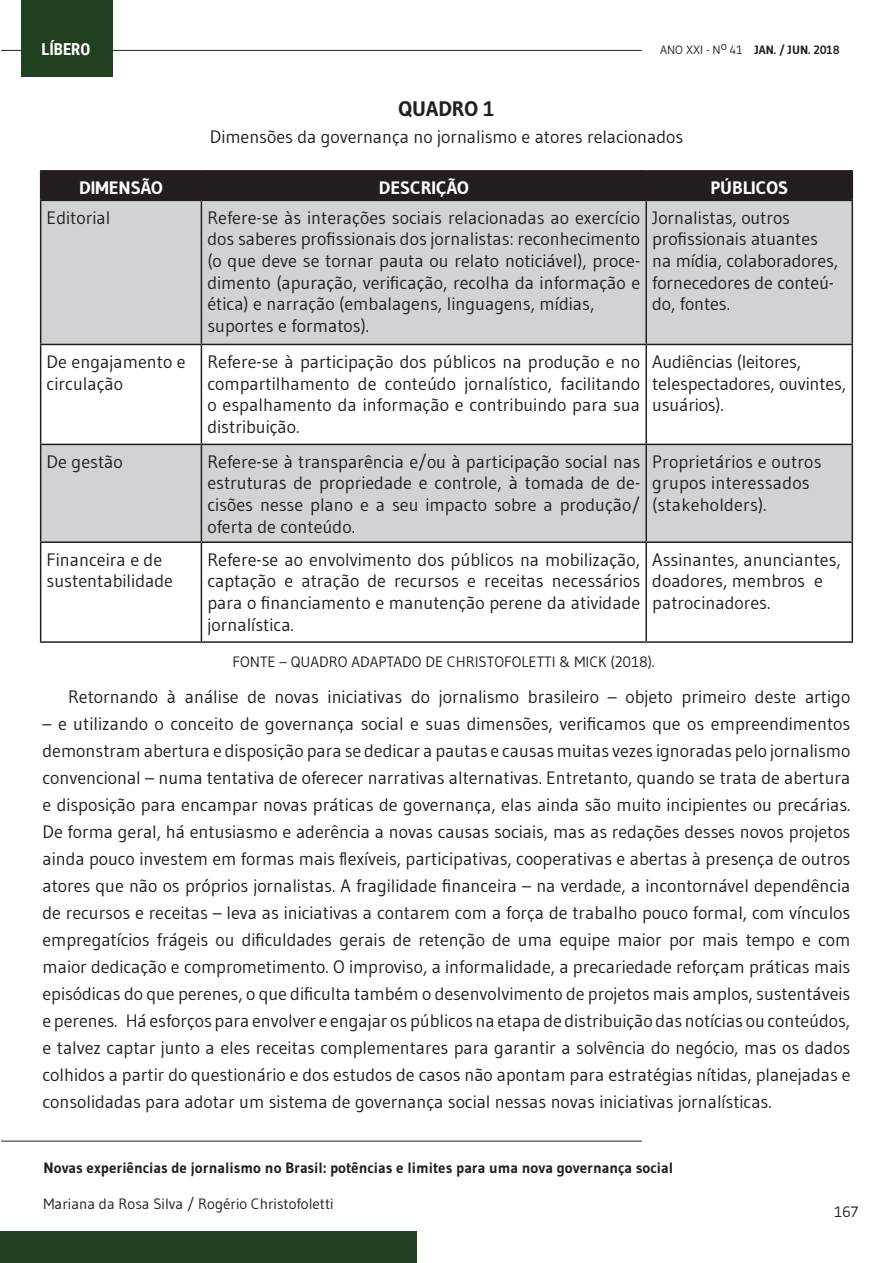
<style>
.page{position:relative;width:893px;height:1263px;background:#fff}
.page>*{position:absolute;margin:0;border:0;box-sizing:border-box;transform-origin:0 0}
.Paragraph_Style_1{font:700 21px "Gudea";color:#231f20}
.Paragraph_Style_1-2{font:18px/21.6px "Gudea";color:#231f20}
.t1{font:700 18px "Gudea";color:#fff}
.t2{font:700 16.5px "Roboto Condensed";color:#fff}
.Paragraph_Style_1-3{font:15px "Gudea";color:#231f20}
.t3{font:700 15px "Gudea";color:#231f20}
.t4{font:700 12px "Gudea";color:#231f20}
.s1{font-weight:400}
</style>
<div class="page">
<div style="left:0;top:1231px;width:417px;height:32px;background:#214020"></div>
<hr style="left:1px;top:50px;width:641px;height:1px;background:#231f20">
<hr style="left:1px;top:1141px;width:641px;height:1px;background:#231f20">
<div style="left:21px;top:0;width:92px;height:77px;background:#214020"></div>
<svg style="left:41px;top:201px;width:811px;height:340px;fill:#d1d2d4"></svg>
<hr style="left:40px;top:201px;width:1px;height:143px;background:#231f20">
<hr style="left:201px;top:201px;width:1px;height:143px;background:#231f20">
<hr style="left:645px;top:201px;width:2px;height:143px;background:#231f20">
<hr style="left:852px;top:201px;width:1px;height:143px;background:#231f20">
<hr style="left:40px;top:344px;width:161px;height:1px;background:#231f20">
<hr style="left:40px;top:345px;width:1px;height:99px;background:#231f20">
<hr style="left:201px;top:344px;width:445px;height:1px;background:#231f20">
<hr style="left:201px;top:345px;width:1px;height:99px;background:#231f20">
<hr style="left:646px;top:344px;width:207px;height:1px;background:#231f20">
<hr style="left:645px;top:345px;width:2px;height:99px;background:#231f20">
<hr style="left:852px;top:345px;width:1px;height:99px;background:#231f20">
<hr style="left:40px;top:444px;width:161px;height:1px;background:#231f20">
<hr style="left:40px;top:445px;width:1px;height:96px;background:#231f20">
<hr style="left:201px;top:444px;width:445px;height:1px;background:#231f20">
<hr style="left:201px;top:445px;width:1px;height:96px;background:#231f20">
<hr style="left:646px;top:444px;width:207px;height:1px;background:#231f20">
<hr style="left:645px;top:445px;width:2px;height:96px;background:#231f20">
<hr style="left:852px;top:445px;width:1px;height:96px;background:#231f20">
<hr style="left:40px;top:541px;width:161px;height:2px;background:#231f20">
<hr style="left:40px;top:543px;width:1px;height:98px;background:#231f20">
<hr style="left:201px;top:541px;width:445px;height:2px;background:#231f20">
<hr style="left:201px;top:543px;width:1px;height:98px;background:#231f20">
<hr style="left:646px;top:541px;width:207px;height:2px;background:#231f20">
<hr style="left:645px;top:543px;width:2px;height:98px;background:#231f20">
<hr style="left:852px;top:543px;width:1px;height:98px;background:#231f20">
<hr style="left:40px;top:641px;width:161px;height:2px;background:#231f20">
<hr style="left:201px;top:641px;width:445px;height:2px;background:#231f20">
<hr style="left:646px;top:641px;width:207px;height:2px;background:#231f20">
<hr style="left:40px;top:170px;width:161px;height:2px;background:#231f20">
<hr style="left:201px;top:170px;width:445px;height:2px;background:#231f20">
<hr style="left:646px;top:170px;width:207px;height:2px;background:#231f20">
<div style="left:40px;top:171px;width:813px;height:29px;background:#231f20"></div>
<hr style="left:40px;top:200px;width:161px;height:1px;background:#231f20">
<hr style="left:201px;top:200px;width:445px;height:1px;background:#231f20">
<hr style="left:646px;top:200px;width:207px;height:1px;background:#231f20">
<p class="t2" style="left:41px;top:37px;width:50px">LÍBERO</p>
<p class="t4" style="left:660px;top:43px;width:181px"><span class="s1">ANO XXI - N</span><sup>o</sup> <span class="s1">41</span> JAN. / JUN. 2018</p>
<p class="Paragraph_Style_1" style="left:399px;top:96px;width:97px">QUADRO 1</p>
<p class="Paragraph_Style_1-2" style="left:210px;top:126px;width:475px">Dimensões da governança no jornalismo e atores relacionados</p>
<p class="t1" style="left:79px;top:177px;width:85px">DIMENSÃO</p>
<p class="t1" style="left:379px;top:177px;width:91px">DESCRIÇÃO</p>
<p class="t1" style="left:710px;top:177px;width:79px">PÚBLICOS</p>
<p class="Paragraph_Style_1-2" style="left:47px;top:206px;width:65px">Editorial</p>
<p class="Paragraph_Style_1-2" style="left:207px;top:206px;width:434px;text-align:justify">Refere-se às interações sociais relacionadas ao exercício dos saberes profissionais dos jornalistas: reconhecimento (o que deve se tornar pauta ou relato noticiável), proce&shy;dimento (apuração, verificação, recolha da informação e ética) e narração (embalagens, linguagens, mídias,</p>
<p class="Paragraph_Style_1-2" style="left:207px;top:314px;width:163px">suportes e formatos).</p>
<p class="Paragraph_Style_1-2" style="left:652px;top:206px;width:139px">Jornalistas, outros</p>
<p class="Paragraph_Style_1-2" style="left:652px;top:228px;width:188px">profissionais atuantes na mídia, colaboradores, fornecedores de conteú&shy;do, fontes.</p>
<p class="Paragraph_Style_1-2" style="left:47px;top:351px;width:140px">De engajamento e circulação</p>
<p class="Paragraph_Style_1-2" style="left:207px;top:351px;width:434px;text-align:justify">Refere-se à participação dos públicos na produção e no compartilhamento de conteúdo jornalístico, facilitando o espalhamento da informação e contribuindo para sua distribuição.</p>
<p class="Paragraph_Style_1-2" style="left:652px;top:351px;width:151px">Audiências (leitores,</p>
<p class="Paragraph_Style_1-2" style="left:652px;top:372px;width:195px">telespectadores, ouvintes, usuários).</p>
<p class="Paragraph_Style_1-2" style="left:47px;top:450px;width:78px">De gestão</p>
<p class="Paragraph_Style_1-2" style="left:207px;top:450px;width:434px;text-align:justify">Refere-se à transparência e/ou à participação social nas estruturas de propriedade e controle, à tomada de de&shy;cisões nesse plano e a seu impacto sobre a produção/ oferta de conteúdo.</p>
<p class="Paragraph_Style_1-2" style="left:652px;top:450px;width:171px">Proprietários e outros grupos interessados (stakeholders).</p>
<p class="Paragraph_Style_1-2" style="left:47px;top:548px;width:128px">Financeira e de sustentabilidade</p>
<p class="Paragraph_Style_1-2" style="left:207px;top:548px;width:434px;text-align:justify">Refere-se ao envolvimento dos públicos na mobilização, captação e atração de recursos e receitas necessários para o financiamento e manutenção perene da atividade jornalística.</p>
<p class="Paragraph_Style_1-2" style="left:652px;top:548px;width:190px">Assinantes, anunciantes, doadores, membros e patrocinadores.</p>
<p class="Paragraph_Style_1-3" style="left:232px;top:653px;width:424px">FONTE – QUADRO ADAPTADO DE CHRISTOFOLETTI &amp; MICK (2018).</p>
<p class="Paragraph_Style_1-2" style="left:68px;top:686px;width:784px">Retornando à análise de novas iniciativas do jornalismo brasileiro – objeto primeiro deste artigo</p>
<p class="Paragraph_Style_1-2" style="left:43px;top:710px;width:810px;line-height:27px;text-align:justify">– e utilizando o conceito de governança social e suas dimensões, verificamos que os empreendimentos demonstram abertura e disposição para se dedicar a pautas e causas muitas vezes ignoradas pelo jornalismo convencional – numa tentativa de oferecer narrativas alternativas. Entretanto, quando se trata de abertura e disposição para encampar novas práticas de governança, elas ainda são muito incipientes ou precárias.<br>De forma geral, há entusiasmo e aderência a novas causas sociais, mas as redações desses novos projetos ainda pouco investem em formas mais flexíveis, participativas, cooperativas e abertas à presença de outros atores que não os próprios jornalistas. A fragilidade financeira – na verdade, a incontornável dependência de recursos e receitas – leva as iniciativas a contarem com a força de trabalho pouco formal, com vínculos empregatícios frágeis ou dificuldades gerais de retenção de uma equipe maior por mais tempo e com maior dedicação e comprometimento. O improviso, a informalidade, a precariedade reforçam práticas mais episódicas do que perenes, o que dificulta também o desenvolvimento de projetos mais amplos, sustentáveis e perenes. Há esforços para envolver e engajar os públicos na etapa de distribuição das notícias ou conteúdos, e talvez captar junto a eles receitas complementares para garantir a solvência do negócio, mas os dados colhidos a partir do questionário e dos estudos de casos não apontam para estratégias nítidas, planejadas e consolidadas para adotar um sistema de governança social nessas novas iniciativas jornalísticas.</p>
<p class="t3" style="left:44px;top:1159px;width:631px">Novas experiências de jornalismo no Brasil: potências e limites para uma nova governança social</p>
<p class="Paragraph_Style_1-3" style="left:44px;top:1195px;width:292px">Mariana da Rosa Silva / Rogério Christofoletti</p>
<p class="Paragraph_Style_1-3" style="left:834px;top:1202px;width:26px">167</p>
</div>
